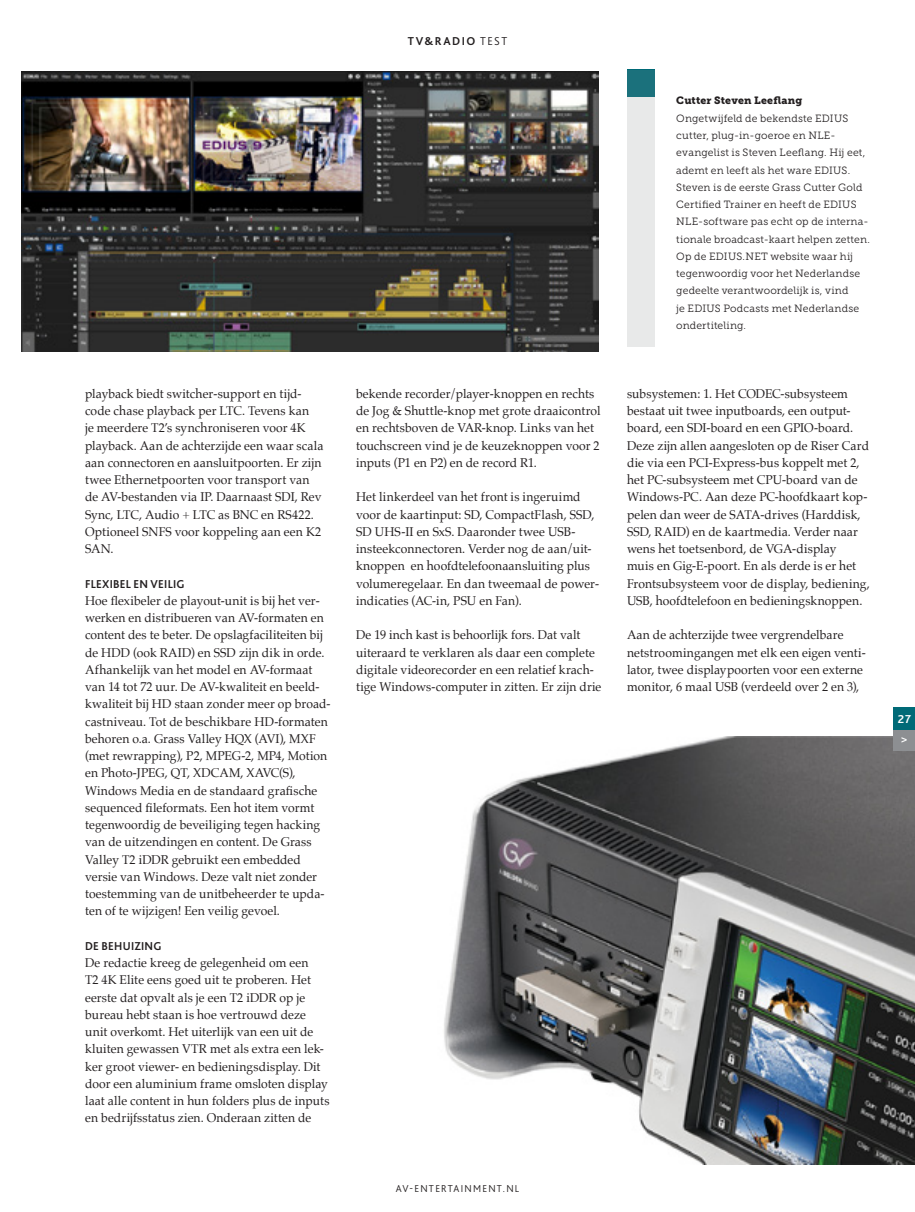
<style>
.page{position:relative;width:915px;height:1212px;background:#fff}
.page>*{position:absolute;margin:0;border:0;box-sizing:border-box;transform-origin:0 0}
.platte_tekst{font:12.75px/17.2px "Palatino";letter-spacing:.005em;color:#231f20;scale:.95 1}
.kop_alinea{font:700 12px "Bliss 2";letter-spacing:.025em;color:#231f20;scale:.95 1}
.kop_alinea-2{font:700 12px "Bliss 2";letter-spacing:.025em;color:#231f20}
.kop_alinea-3{font:700 12px "Bliss 2";color:#fff}
.platte_tekst_kader{font:10.5px/17.2px "Museo Slab 300";letter-spacing:.015em;color:#231f20}
.platte_tekst_kader-2{font:10.5px "Museo Slab 900";letter-spacing:.015em;color:#231f20}
.kop_alinea-4{font:300 10.5px "Bliss 2";letter-spacing:.125em;color:#231f20}
.s1{font-weight:300}
</style>
<div class="page">
<img style="left:444px;top:736px;width:470px;height:429px">
<img style="left:21px;top:71px;width:577px;height:280px">
<svg style="left:627px;top:70px;width:27px;height:276px;background:#d3ddde"></svg>
<div style="left:893px;top:728px;width:21px;height:22px;background:#8d8f92"></div>
<div style="left:893px;top:707px;width:21px;height:22px;background:#006a77"></div>
<p class="platte_tekst" style="left:85px;top:385px;width:252px">playback biedt switcher-support en tijd&shy;code chase playback per LTC. Tevens kan<br>je meerdere T2’s synchroniseren voor 4K playback. Aan de achterzijde een waar scala aan connectoren en aansluitpoorten. Er zijn twee Ethernetpoorten voor transport van de AV-bestanden via IP. Daarnaast SDI, Rev Sync, LTC, Audio + LTC as BNC en RS422.<br>Optioneel SNFS voor koppeling aan een K2<br>SAN.</p>
<p class="kop_alinea" style="left:85px;top:576px;width:106px">FLEXIBEL EN VEILIG</p>
<p class="platte_tekst" style="left:85px;top:592px;width:259px">Hoe flexibeler de playout-unit is bij het ver&shy;werken en distribueren van AV-formaten en content des te beter. De opslagfaciliteiten bij de HDD (ook RAID) en SSD zijn dik in orde.<br>Afhankelijk van het model en AV-formaat van 14 tot 72 uur. De AV-kwaliteit en beeld&shy;kwaliteit bij HD staan zonder meer op broad&shy;castniveau. Tot de beschikbare HD-formaten behoren o.a. Grass Valley HQX (AVI), MXF (met rewrapping), P2, MPEG-2, MP4, Motion en Photo-JPEG, QT, XDCAM, XAVC(S), Windows Media en de standaard grafische sequenced fileformats. Een hot item vormt tegenwoordig de beveiliging tegen hacking van de uitzendingen en content. De Grass Valley T2 iDDR gebruikt een embedded versie van Windows. Deze valt niet zonder toestemming van de unitbeheerder te upda&shy;ten of te wijzigen! Een veilig gevoel.</p>
<p class="kop_alinea" style="left:85px;top:938px;width:82px">DE BEHUIZING</p>
<p class="platte_tekst" style="left:85px;top:954px;width:259px">De redactie kreeg de gelegenheid om een<br>T2 4K Elite eens goed uit te proberen. Het eerste dat opvalt als je een T2 iDDR op je bureau hebt staan is hoe vertrouwd deze unit overkomt. Het uiterlijk van een uit de kluiten gewassen VTR met als extra een lek&shy;ker groot viewer- en bedieningsdisplay. Dit door een aluminium frame omsloten display laat alle content in hun folders plus de inputs en bedrijfsstatus zien. Onderaan zitten de</p>
<p class="kop_alinea-2" style="left:407px;top:33px;width:101px">TV&amp;RADIO <span class="s1">TEST</span></p>
<p class="platte_tekst" style="left:356px;top:385px;width:259px">bekende recorder/player-knoppen en rechts de Jog &amp; Shuttle-knop met grote draaicontrol en rechtsboven de VAR-knop. Links van het touchscreen vind je de keuzeknoppen voor 2 inputs (P1 en P2) en de record R1.</p>
<p class="platte_tekst" style="left:356px;top:488px;width:257px">Het linkerdeel van het front is ingeruimd voor de kaartinput: SD, CompactFlash, SSD, SD UHS-II en SxS. Daaronder twee USB&shy;insteekconnectoren. Verder nog de aan/uit&shy;knoppen en hoofdtelefoonaansluiting plus volumeregelaar. En dan tweemaal de power&shy;indicaties (AC-in, PSU en Fan).</p>
<p class="platte_tekst" style="left:356px;top:626px;width:260px">De 19 inch kast is behoorlijk fors. Dat valt uiteraard te verklaren als daar een complete digitale videorecorder en een relatief krach&shy;tige Windows-computer in zitten. Er zijn drie</p>
<p class="platte_tekst_kader-2" style="left:676px;top:95px;width:127px">Cutter Steven Leeflang</p>
<p class="platte_tekst_kader" style="left:676px;top:110px;width:195px">Ongetwijfeld de bekendste EDIUS cutter, plug-in-goeroe en NLE&shy;evangelist is Steven Leeflang. Hij eet, ademt en leeft als het ware EDIUS.<br>Steven is de eerste Grass Cutter Gold Certified Trainer en heeft de EDIUS NLE-software pas echt op de interna&shy;tionale broadcast-kaart helpen zetten.<br>Op de EDIUS.NET website waar hij tegenwoordig voor het Nederlandse gedeelte verantwoordelijk is, vind<br>je EDIUS Podcasts met Nederlandse ondertiteling.</p>
<p class="platte_tekst" style="left:626px;top:385px;width:257px">subsystemen: 1. Het CODEC-subsysteem bestaat uit twee inputboards, een output&shy;board, een SDI-board en een GPIO-board.<br>Deze zijn allen aangesloten op de Riser Card die via een PCI-Express-bus koppelt met 2, het PC-subsysteem met CPU-board van de Windows-PC. Aan deze PC-hoofdkaart kop&shy;pelen dan weer de SATA-drives (Harddisk, SSD, RAID) en de kaartmedia. Verder naar wens het toetsenbord, de VGA-display<br>muis en Gig-E-poort. En als derde is er het Frontsubsysteem voor de display, bediening, USB, hoofdtelefoon en bedieningsknoppen.</p>
<p class="platte_tekst" style="left:626px;top:626px;width:253px">Aan de achterzijde twee vergrendelbare netstroomingangen met elk een eigen venti&shy;lator, twee displaypoorten voor een externe monitor, 6 maal USB (verdeeld over 2 en 3),</p>
<p class="kop_alinea-4" style="left:395px;top:1182px;width:125px">AV-ENTERTAINMENT.NL</p>
<p class="kop_alinea-3" style="left:897px;top:711px;width:15px">27</p>
<p class="kop_alinea-3" style="left:900px;top:732px;width:8px">&gt;</p>
</div>
